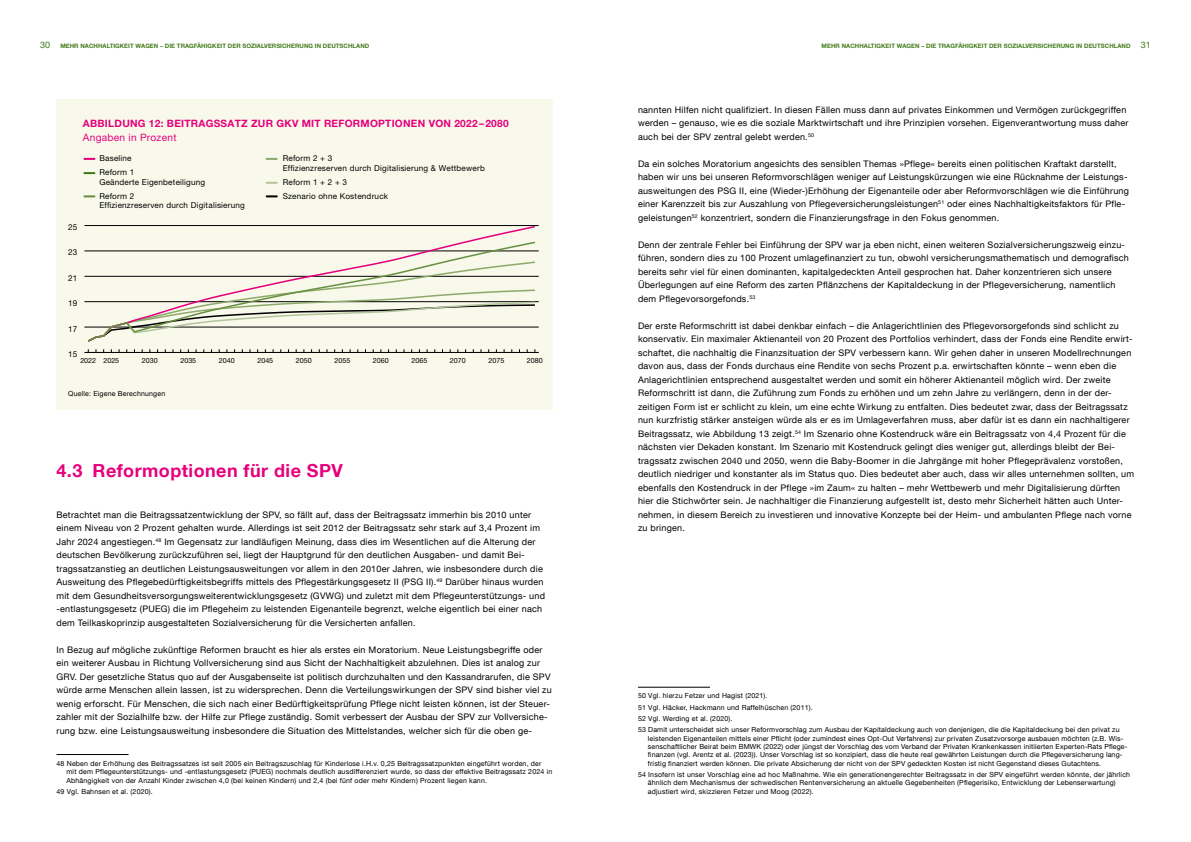
<style>
.page{position:relative;width:1191px;height:842px;background:#fff}
.page>*{position:absolute;margin:0;border:0;box-sizing:border-box;transform-origin:0 0}
.t1{font:700 18px "Helvetica Neue LT Com";letter-spacing:.025em;color:#e6007d}
.t2{font:700 10.2px "Helvetica Neue LT Com";letter-spacing:.025em;color:#e4007d}
.t3{font:10.2px "Helvetica Neue LT Com";letter-spacing:.025em;color:#e4007d}
.t4{font:9px/13.5px "Helvetica Neue LT Com";letter-spacing:.025em;color:#000}
.t5{font:8.1px/9.8px "Helvetica Neue LT Com";letter-spacing:.025em;color:#000}
.t6{font:7.1px "Helvetica Neue LT Com";color:#000}
.t7{font:7px/8.4px "Helvetica Neue LT Com";letter-spacing:.025em;color:#000}
.t8{font:700 6px "Helvetica Neue LT Com";letter-spacing:.01em;color:#427b1b}
.s1{font-weight:400;font-size:9px}
</style>
<div class="page">
<hr style="left:57px;top:754px;width:72px;height:1px;background:#000">
<hr style="left:638px;top:687px;width:72px;height:1px;background:#000">
<div style="left:57px;top:99px;width:496px;height:311px;background:#f9f9eb"></div>
<hr style="left:84px;top:352px;width:455px;height:1px;background:#000">
<hr style="left:84px;top:327px;width:455px;height:1px;background:#000">
<hr style="left:84px;top:301px;width:455px;height:1px;background:#000">
<hr style="left:84px;top:276px;width:455px;height:1px;background:#000">
<hr style="left:84px;top:251px;width:455px;height:1px;background:#000">
<hr style="left:84px;top:225px;width:455px;height:1px;background:#000">
<svg style="left:88px;top:226px;width:447px;height:16px"></svg>
<svg style="left:88px;top:242px;width:447px;height:100px"></svg>
<svg style="left:84px;top:158px;width:10px;height:2px"></svg>
<svg style="left:267px;top:158px;width:10px;height:2px"></svg>
<svg style="left:84px;top:172px;width:10px;height:2px"></svg>
<svg style="left:267px;top:182px;width:10px;height:2px"></svg>
<svg style="left:84px;top:195px;width:10px;height:2px"></svg>
<svg style="left:267px;top:195px;width:10px;height:2px"></svg>
<p class="t8" style="left:40px;top:42px;width:330px"><span class="s1">30</span> MEHR NACHHALTIGKEIT WAGEN – DIE TRAGFÄHIGKEIT DER SOZIALVERSICHERUNG IN DEUTSCHLAND</p>
<p class="t8" style="left:821px;top:42px;width:330px">MEHR NACHHALTIGKEIT WAGEN – DIE TRAGFÄHIGKEIT DER SOZIALVERSICHERUNG IN DEUTSCHLAND <span class="s1">31</span></p>
<p class="t2" style="left:83px;top:117px;width:427px">ABBILDUNG 12: BEITRAGSSATZ ZUR GKV MIT REFORMOPTIONEN VON 2022 – 2080</p>
<p class="t3" style="left:83px;top:131px;width:95px">Angaben in Prozent</p>
<p class="t5" style="left:99px;top:153px;width:34px">Baseline</p>
<p class="t5" style="left:283px;top:153px;width:204px">Reform 2 + 3<br>Effizienzreserven durch Digitalisierung &amp; Wettbewerb</p>
<p class="t5" style="left:99px;top:167px;width:107px">Reform 1<br>Geänderte Eigenbeteiligung</p>
<p class="t5" style="left:283px;top:177px;width:66px">Reform 1 + 2 + 3</p>
<p class="t5" style="left:99px;top:191px;width:147px">Reform 2<br>Effizienzreserven durch Digitalisierung</p>
<p class="t5" style="left:283px;top:191px;width:107px">Szenario ohne Kostendruck</p>
<p class="t5" style="left:68px;top:222px;width:11px">25</p>
<p class="t5" style="left:68px;top:247px;width:11px">23</p>
<p class="t5" style="left:68px;top:273px;width:11px">21</p>
<p class="t5" style="left:68px;top:298px;width:11px">19</p>
<p class="t5" style="left:68px;top:324px;width:11px">17</p>
<p class="t5" style="left:68px;top:349px;width:11px">15</p>
<p class="t6" style="left:80px;top:356px;width:40px">2022 2025</p>
<p class="t6" style="left:142px;top:356px;width:17px">2030</p>
<p class="t6" style="left:180px;top:356px;width:17px">2035</p>
<p class="t6" style="left:219px;top:356px;width:17px">2040</p>
<p class="t6" style="left:257px;top:356px;width:17px">2045</p>
<p class="t6" style="left:296px;top:356px;width:17px">2050</p>
<p class="t6" style="left:334px;top:356px;width:17px">2055</p>
<p class="t6" style="left:373px;top:356px;width:17px">2060</p>
<p class="t6" style="left:411px;top:356px;width:17px">2065</p>
<p class="t6" style="left:450px;top:356px;width:17px">2070</p>
<p class="t6" style="left:488px;top:356px;width:17px">2075</p>
<p class="t6" style="left:527px;top:356px;width:17px">2080</p>
<p class="t7" style="left:68px;top:389px;width:98px">Quelle: Eigene Berechnungen</p>
<h1 class="t1" style="left:57px;top:459px;width:288px">4.3 Reformoptionen für die SPV</h1>
<p class="t4" style="left:57px;top:508px;width:490px">Betrachtet man die Beitragssatzentwicklung der SPV, so fällt auf, dass der Beitragssatz immerhin bis 2010 unter einem Niveau von 2 Prozent gehalten wurde. Allerdings ist seit 2012 der Beitragssatz sehr stark auf 3,4 Prozent im Jahr 2024 angestiegen.<sup>48</sup> Im Gegensatz zur landläufigen Meinung, dass dies im Wesentlichen auf die Alterung der deutschen Bevölkerung zurückzuführen sei, liegt der Hauptgrund für den deutlichen Ausgaben- und damit Bei&shy;tragssatzanstieg an deutlichen Leistungsausweitungen vor allem in den 2010er Jahren, wie insbesondere durch die Ausweitung des Pflegebedürftigkeitsbegriffs mittels des Pflegestärkungsgesetz II (PSG II).<sup>49</sup> Darüber hinaus wurden mit dem Gesundheitsversorgungsweiterentwicklungsgesetz (GVWG) und zuletzt mit dem Pflegeunterstützungs- und -entlastungsgesetz (PUEG) die im Pflegeheim zu leistenden Eigenanteile begrenzt, welche eigentlich bei einer nach dem Teilkaskoprinzip ausgestalteten Sozialversicherung für die Versicherten anfallen.</p>
<p class="t4" style="left:57px;top:643px;width:497px">In Bezug auf mögliche zukünftige Reformen braucht es hier als erstes ein Moratorium. Neue Leistungsbegriffe oder ein weiterer Ausbau in Richtung Vollversicherung sind aus Sicht der Nachhaltigkeit abzulehnen. Dies ist analog zur GRV. Der gesetzliche Status quo auf der Ausgabenseite ist politisch durchzuhalten und den Kassandrarufen, die SPV würde arme Menschen allein lassen, ist zu widersprechen. Denn die Verteilungswirkungen der SPV sind bisher viel zu wenig erforscht. Für Menschen, die sich nach einer Bedürftigkeitsprüfung Pflege nicht leisten können, ist der Steuer&shy;zahler mit der Sozialhilfe bzw. der Hilfe zur Pflege zuständig. Somit verbessert der Ausbau der SPV zur Vollversiche&shy;rung bzw. eine Leistungsausweitung insbesondere die Situation des Mittelstandes, welcher sich für die oben ge-</p>
<p class="t7" style="left:66px;top:759px;width:487px;text-indent:-10px">48 Neben der Erhöhung des Beitragssatzes ist seit 2005 ein Beitragszuschlag für Kinderlose i.H.v. 0,25 Beitragssatzpunkten eingeführt worden, der mit dem Pflegeunterstützungs- und -entlastungsgesetz (PUEG) nochmals deutlich ausdifferenziert wurde, so dass der effektive Beitragssatz 2024 in<br>Abhängigkeit von der Anzahl Kinder zwischen 4,0 (bei keinen Kindern) und 2,4 (bei fünf oder mehr Kindern) Prozent liegen kann.</p>
<p class="t7" style="left:57px;top:787px;width:98px">49 Vgl. Bahnsen et al. (2020).</p>
<p class="t4" style="left:638px;top:103px;width:492px">nannten Hilfen nicht qualifiziert. In diesen Fällen muss dann auf privates Einkommen und Vermögen zurückgegriffen werden – genauso, wie es die soziale Marktwirtschaft und ihre Prinzipien vorsehen. Eigenverantwortung muss daher auch bei der SPV zentral gelebt werden.<sup>50</sup></p>
<p class="t4" style="left:638px;top:157px;width:492px">Da ein solches Moratorium angesichts des sensiblen Themas »Pflege« bereits einen politischen Kraftakt darstellt, haben wir uns bei unseren Reformvorschlägen weniger auf Leistungskürzungen wie eine Rücknahme der Leistungs&shy;ausweitungen des PSG II, eine (Wieder-)Erhöhung der Eigenanteile oder aber Reformvorschlägen wie die Einführung einer Karenzzeit bis zur Auszahlung von Pflegeversicherungsleistungen<sup>51</sup> oder eines Nachhaltigkeitsfaktors für Pfle&shy;geleistungen<sup>52</sup> konzentriert, sondern die Finanzierungsfrage in den Fokus genommen.</p>
<p class="t4" style="left:638px;top:238px;width:492px">Denn der zentrale Fehler bei Einführung der SPV war ja eben nicht, einen weiteren Sozialversicherungszweig einzu&shy;führen, sondern dies zu 100 Prozent umlagefinanziert zu tun, obwohl versicherungsmathematisch und demografisch bereits sehr viel für einen dominanten, kapitalgedeckten Anteil gesprochen hat. Daher konzentrieren sich unsere Überlegungen auf eine Reform des zarten Pflänzchens der Kapitaldeckung in der Pflegeversicherung, namentlich dem Pflegevorsorgefonds.<sup>53</sup></p>
<p class="t4" style="left:638px;top:319px;width:497px">Der erste Reformschritt ist dabei denkbar einfach – die Anlagerichtlinien des Pflegevorsorgefonds sind schlicht zu konservativ. Ein maximaler Aktienanteil von 20 Prozent des Portfolios verhindert, dass der Fonds eine Rendite erwirt&shy;schaftet, die nachhaltig die Finanzsituation der SPV verbessern kann. Wir gehen daher in unseren Modellrechnungen davon aus, dass der Fonds durchaus eine Rendite von sechs Prozent p.a. erwirtschaften könnte – wenn eben die Anlagerichtlinien entsprechend ausgestaltet werden und somit ein höherer Aktienanteil möglich wird. Der zweite Reformschritt ist dann, die Zuführung zum Fonds zu erhöhen und um zehn Jahre zu verlängern, denn in der der&shy;zeitigen Form ist er schlicht zu klein, um eine echte Wirkung zu entfalten. Dies bedeutet zwar, dass der Beitragssatz nun kurzfristig stärker ansteigen würde als er es im Umlageverfahren muss, aber dafür ist es dann ein nachhaltigerer Beitragssatz, wie Abbildung 13 zeigt.<sup>54</sup> Im Szenario ohne Kostendruck wäre ein Beitragssatz von 4,4 Prozent für die nächsten vier Dekaden konstant. Im Szenario mit Kostendruck gelingt dies weniger gut, allerdings bleibt der Bei&shy;tragssatz zwischen 2040 und 2050, wenn die Baby-Boomer in die Jahrgänge mit hoher Pflegeprävalenz vorstoßen, deutlich niedriger und konstanter als im Status quo. Dies bedeutet aber auch, dass wir alles unternehmen sollten, um ebenfalls den Kostendruck in der Pflege »im Zaum« zu halten – mehr Wettbewerb und mehr Digitalisierung dürften hier die Stichwörter sein. Je nachhaltiger die Finanzierung aufgestellt ist, desto mehr Sicherheit hätten auch Unter&shy;nehmen, in diesem Bereich zu investieren und innovative Konzepte bei der Heim- und ambulanten Pflege nach vorne zu bringen.</p>
<p class="t7" style="left:638px;top:690px;width:483px;line-height:11.2px">50 Vgl. hierzu Fetzer und Hagist (2021).<br>51 Vgl. Häcker, Hackmann und Raffelhüschen (2011).<br>52 Vgl. Werding et al. (2020).<br>53 Damit unterscheidet sich unser Reformvorschlag zum Ausbau der Kapitaldeckung auch von denjenigen, die die Kapitaldeckung bei den privat zu</p>
<p class="t7" style="left:648px;top:734px;width:481px">leistenden Eigenanteilen mittels einer Pflicht (oder zumindest eines Opt-Out Verfahrens) zur privaten Zusatzvorsorge ausbauen möchten (z.B. Wis&shy;senschaftlicher Beirat beim BMWK (2022) oder jüngst der Vorschlag des vom Verband der Privaten Krankenkassen initiierten Experten-Rats Pflege&shy;finanzen (vgl. Arentz et al. (2023)). Unser Vorschlag ist so konzipiert, dass die heute real gewährten Leistungen durch die Pflegeversicherung lang&shy;fristig finanziert werden können. Die private Absicherung der nicht von der SPV gedeckten Kosten ist nicht Gegenstand dieses Gutachtens.</p>
<p class="t7" style="left:648px;top:770px;width:484px;text-indent:-10px">54 Insofern ist unser Vorschlag eine ad hoc Maßnahme. Wie ein generationengerechter Beitragssatz in der SPV eingeführt werden könnte, der jährlich ähnlich dem Mechanismus der schwedischen Rentenversicherung an aktuelle Gegebenheiten (Pflegerisiko, Entwicklung der Lebenserwartung) adjustiert wird, skizzieren Fetzer und Moog (2022).</p>
</div>
